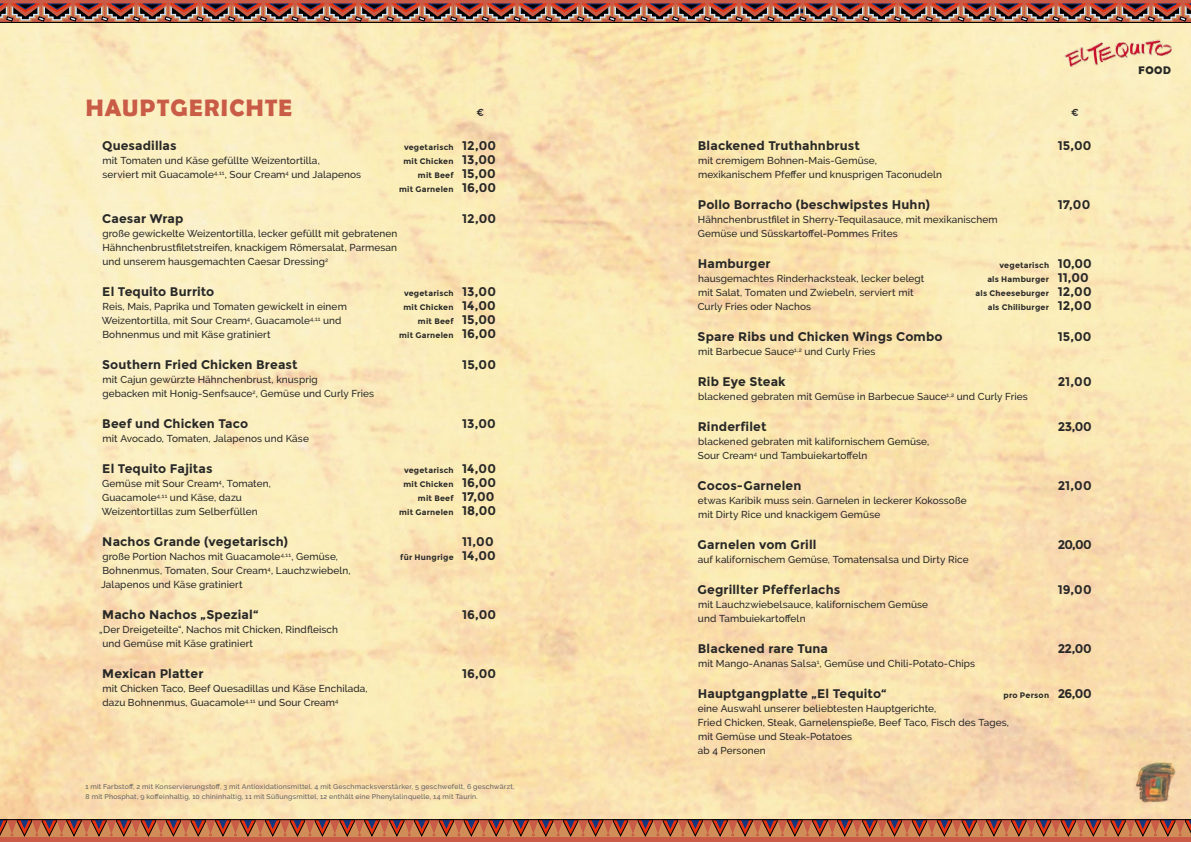
<style>
.page{position:relative;width:1191px;height:842px;background:#fff}
.page>*{position:absolute;margin:0;border:0;box-sizing:border-box;transform-origin:0 0}
.t1{font:600 24px "Berlinsans";letter-spacing:.055em;color:#c95c47}
.t2{font:700 12.5px "Montserrat";letter-spacing:.01em;color:#282827}
.t3{font:600 11.1px "Berlinsans";color:#282827}
.t4{font:500 10px/14px "Raleway";letter-spacing:.01em;color:#282827}
.t5{font:10px "Montserrat";color:#282827}
.t6{font:700 8px/14px "Montserrat";letter-spacing:.025em;color:#282827;text-align:right}
.t7{font:500 7px/10px "Raleway";letter-spacing:.025em;color:#646363}
.s1{font-size:12.5px}
</style>
<div class="page">
<svg style="left:0;top:0;width:1191px;height:4px;background:#ba5447"></svg>
<hr style="left:0;top:22px;width:1191px;height:1px;background:#000">
<svg style="left:0;top:4px;width:1191px;height:18px;background:#90564b"></svg>
<div style="left:0;top:820px;width:1191px;height:21px;background:#d18d57"></div>
<div style="left:0;top:837px;width:1191px;height:5px;background:#c95b47"></div>
<svg style="left:0;top:820px;width:1191px;height:16px"></svg>
<hr style="left:0;top:819px;width:1191px;height:1px;background:#000">
<img style="left:1133px;top:758px;width:43px;height:47px">
<img style="left:1061px;top:37px;width:114px;height:30px">
<h1 class="t1" style="left:86px;top:94px;width:208px">HAUPTGERICHTE</h1>
<p class="t2" style="left:102px;top:138px;width:76px">Quesadillas</p>
<p class="t6" style="left:404px;top:140px;width:94px">vegetarisch <span class="s1">12,00</span></p>
<p class="t4" style="left:103px;top:153px;width:219px">mit Tomaten und Käse gefüllte Weizentortilla,</p>
<p class="t6" style="left:403px;top:154px;width:94px">mit Chicken <span class="s1">13,00</span></p>
<p class="t4" style="left:102px;top:167px;width:260px">serviert mit Guacamole<sup>4,11</sup>, Sour Cream<sup>4</sup> und Jalapenos</p>
<p class="t6" style="left:399px;top:168px;width:98px">mit Beef <span class="s1">15,00<br></span>mit Garnelen <span class="s1">16,00</span></p>
<p class="t2" style="left:102px;top:211px;width:83px">Caesar Wrap</p>
<p class="t2" style="left:462px;top:211px;width:35px">12,00</p>
<p class="t4" style="left:102px;top:226px;width:297px;text-align:justify">große gewickelte Weizentortilla, lecker gefüllt mit gebratenen Hähnchenbrustfiletstreifen, knackigem Römersalat, Parmesan und unserem hausgemachten Caesar Dressing<sup>2</sup></p>
<p class="t2" style="left:102px;top:284px;width:114px">El Tequito Burrito</p>
<p class="t6" style="left:404px;top:286px;width:93px">vegetarisch <span class="s1">13,00</span></p>
<p class="t4" style="left:102px;top:299px;width:246px">Reis, Mais, Paprika und Tomaten gewickelt in einem</p>
<p class="t6" style="left:403px;top:300px;width:94px">mit Chicken <span class="s1">14,00</span></p>
<p class="t4" style="left:102px;top:313px;width:241px">Weizentortilla, mit Sour Cream<sup>4</sup>, Guacamole<sup>4,11</sup> und</p>
<p class="t6" style="left:418px;top:314px;width:79px">mit Beef <span class="s1">15,00</span></p>
<p class="t4" style="left:102px;top:327px;width:170px">Bohnenmus und mit Käse gratiniert</p>
<p class="t6" style="left:399px;top:328px;width:98px">mit Garnelen <span class="s1">16,00</span></p>
<p class="t2" style="left:102px;top:357px;width:197px">Southern Fried Chicken Breast</p>
<p class="t2" style="left:462px;top:357px;width:35px">15,00</p>
<p class="t4" style="left:102px;top:372px;width:273px">mit Cajun gewürzte Hähnchenbrust, knusprig<br>gebacken mit Honig-Senfsauce<sup>2</sup>, Gemüse und Curly Fries</p>
<p class="t2" style="left:102px;top:416px;width:147px">Beef und Chicken Taco</p>
<p class="t2" style="left:462px;top:416px;width:35px">13,00</p>
<p class="t4" style="left:103px;top:431px;width:208px">mit Avocado, Tomaten, Jalapenos und Käse</p>
<p class="t2" style="left:102px;top:461px;width:112px">El Tequito Fajitas</p>
<p class="t6" style="left:404px;top:463px;width:93px">vegetarisch <span class="s1">14,00</span></p>
<p class="t4" style="left:102px;top:476px;width:170px">Gemüse mit Sour Cream<sup>4</sup>, Tomaten,</p>
<p class="t6" style="left:403px;top:477px;width:94px">mit Chicken <span class="s1">16,00</span></p>
<p class="t4" style="left:102px;top:490px;width:141px">Guacamole<sup>4,11</sup> und Käse, dazu</p>
<p class="t6" style="left:418px;top:491px;width:78px">mit Beef <span class="s1">17,00</span></p>
<p class="t4" style="left:102px;top:504px;width:157px">Weizentortillas zum Selberfüllen</p>
<p class="t6" style="left:399px;top:505px;width:98px">mit Garnelen <span class="s1">18,00</span></p>
<p class="t2" style="left:102px;top:534px;width:187px">Nachos Grande (vegetarisch)</p>
<p class="t2" style="left:462px;top:534px;width:33px">11,00</p>
<p class="t4" style="left:102px;top:549px;width:237px">große Portion Nachos mit Guacamole<sup>4,11</sup>, Gemüse,</p>
<p class="t6" style="left:400px;top:550px;width:97px">für Hungrige <span class="s1">14,00</span></p>
<p class="t4" style="left:101px;top:563px;width:251px">Bohnenmus, Tomaten, Sour Cream<sup>4</sup>, Lauchzwiebeln,<br>Jalapenos und Käse gratiniert</p>
<p class="t2" style="left:102px;top:607px;width:158px">Macho Nachos „Spezial“</p>
<p class="t2" style="left:462px;top:607px;width:35px">16,00</p>
<p class="t4" style="left:102px;top:623px;width:237px;text-indent:-3px">„Der Dreigeteilte“, Nachos mit Chicken, Rindfleisch und Gemüse mit Käse gratiniert</p>
<p class="t2" style="left:102px;top:666px;width:103px">Mexican Platter</p>
<p class="t2" style="left:462px;top:666px;width:35px">16,00</p>
<p class="t4" style="left:102px;top:682px;width:267px">mit Chicken Taco, Beef Quesadillas und Käse Enchilada, dazu Bohnenmus, Guacamole<sup>4,11</sup> und Sour Cream<sup>4</sup></p>
<p class="t5" style="left:476px;top:107px;width:9px">€</p>
<p class="t5" style="left:1071px;top:107px;width:9px">€</p>
<p class="t2" style="left:698px;top:138px;width:163px">Blackened Truthahnbrust</p>
<p class="t2" style="left:1057px;top:138px;width:35px">15,00</p>
<p class="t4" style="left:698px;top:154px;width:245px">mit cremigem Bohnen-Mais-Gemüse, mexikanischem Pfeffer und knusprigen Taconudeln</p>
<p class="t2" style="left:698px;top:197px;width:234px">Pollo Borracho (beschwipstes Huhn)</p>
<p class="t2" style="left:1057px;top:197px;width:34px">17,00</p>
<p class="t4" style="left:697px;top:213px;width:301px">Hähnchenbrustfilet in Sherry-Tequilasauce, mit mexikanischem<br>Gemüse und Süsskartoffel-Pommes Frites</p>
<p class="t2" style="left:698px;top:256px;width:74px">Hamburger</p>
<p class="t6" style="left:999px;top:259px;width:94px">vegetarisch <span class="s1">10,00</span></p>
<p class="t4" style="left:698px;top:272px;width:228px">hausgemachtes Rinderhacksteak, lecker belegt</p>
<p class="t6" style="left:987px;top:273px;width:103px">als Hamburger <span class="s1">11,00</span></p>
<p class="t4" style="left:698px;top:286px;width:217px">mit Salat, Tomaten und Zwiebeln, serviert mit</p>
<p class="t6" style="left:975px;top:287px;width:118px">als Cheeseburger <span class="s1">12,00</span></p>
<p class="t4" style="left:697px;top:300px;width:115px">Curly Fries oder Nachos</p>
<p class="t6" style="left:987px;top:301px;width:105px">als Chiliburger <span class="s1">12,00</span></p>
<p class="t2" style="left:697px;top:329px;width:246px">Spare Ribs und Chicken Wings Combo</p>
<p class="t2" style="left:1057px;top:329px;width:35px">15,00</p>
<p class="t4" style="left:698px;top:345px;width:179px">mit Barbecue Sauce<sup>1,2</sup> und Curly Fries</p>
<p class="t2" style="left:698px;top:374px;width:89px">Rib Eye Steak</p>
<p class="t2" style="left:1057px;top:374px;width:35px">21,00</p>
<p class="t4" style="left:698px;top:390px;width:331px">blackened gebraten mit Gemüse in Barbecue Sauce<sup>1,2</sup> und Curly Fries</p>
<p class="t2" style="left:698px;top:419px;width:70px">Rinderfilet</p>
<p class="t2" style="left:1057px;top:419px;width:35px">23,00</p>
<p class="t4" style="left:698px;top:435px;width:233px">blackened gebraten mit kalifornischem Gemüse,<br>Sour Cream<sup>4</sup> und Tambuiekartoffeln</p>
<p class="t2" style="left:697px;top:478px;width:105px">Cocos-Garnelen</p>
<p class="t2" style="left:1057px;top:478px;width:35px">21,00</p>
<p class="t4" style="left:698px;top:494px;width:270px">etwas Karibik muss sein. Garnelen in leckerer Kokossoße mit Dirty Rice und knackigem Gemüse</p>
<p class="t2" style="left:697px;top:537px;width:120px">Garnelen vom Grill</p>
<p class="t2" style="left:1057px;top:537px;width:35px">20,00</p>
<p class="t4" style="left:698px;top:553px;width:272px">auf kalifornischem Gemüse, Tomatensalsa und Dirty Rice</p>
<p class="t2" style="left:697px;top:583px;width:144px">Gegrillter Pfefferlachs</p>
<p class="t2" style="left:1057px;top:583px;width:35px">19,00</p>
<p class="t4" style="left:698px;top:598px;width:232px">mit Lauchzwiebelsauce, kalifornischem Gemüse und Tambuiekartoffeln</p>
<p class="t2" style="left:698px;top:642px;width:132px">Blackened rare Tuna</p>
<p class="t2" style="left:1057px;top:642px;width:35px">22,00</p>
<p class="t4" style="left:698px;top:657px;width:278px">mit Mango-Ananas Salsa<sup>1</sup>, Gemüse und Chili-Potato-Chips</p>
<p class="t2" style="left:698px;top:687px;width:190px">Hauptgangplatte „El Tequito“</p>
<p class="t6" style="left:1003px;top:689px;width:90px">pro Person <span class="s1">26,00</span></p>
<p class="t4" style="left:698px;top:702px;width:312px">eine Auswahl unserer beliebtesten Hauptgerichte,<br>Fried Chicken, Steak, Garnelenspieße, Beef Taco, Fisch des Tages, mit Gemüse und Steak-Potatoes<br>ab 4 Personen</p>
<p class="t7" style="left:85px;top:782px;width:431px">1 mit Farbstoff, 2 mit Konservierungstoff, 3 mit Antioxidationsmittel, 4 mit Geschmacksverstärker, 5 geschwefelt, 6 geschwärzt,<br>8 mit Phosphat, 9 koffeinhaltig, 10 chininhaltig, 11 mit Süßungsmittel, 12 enthält eine Phenylalinquelle, 14 mit Taurin.</p>
<p class="t3" style="left:1138px;top:64px;width:34px">FOOD</p>
</div>
